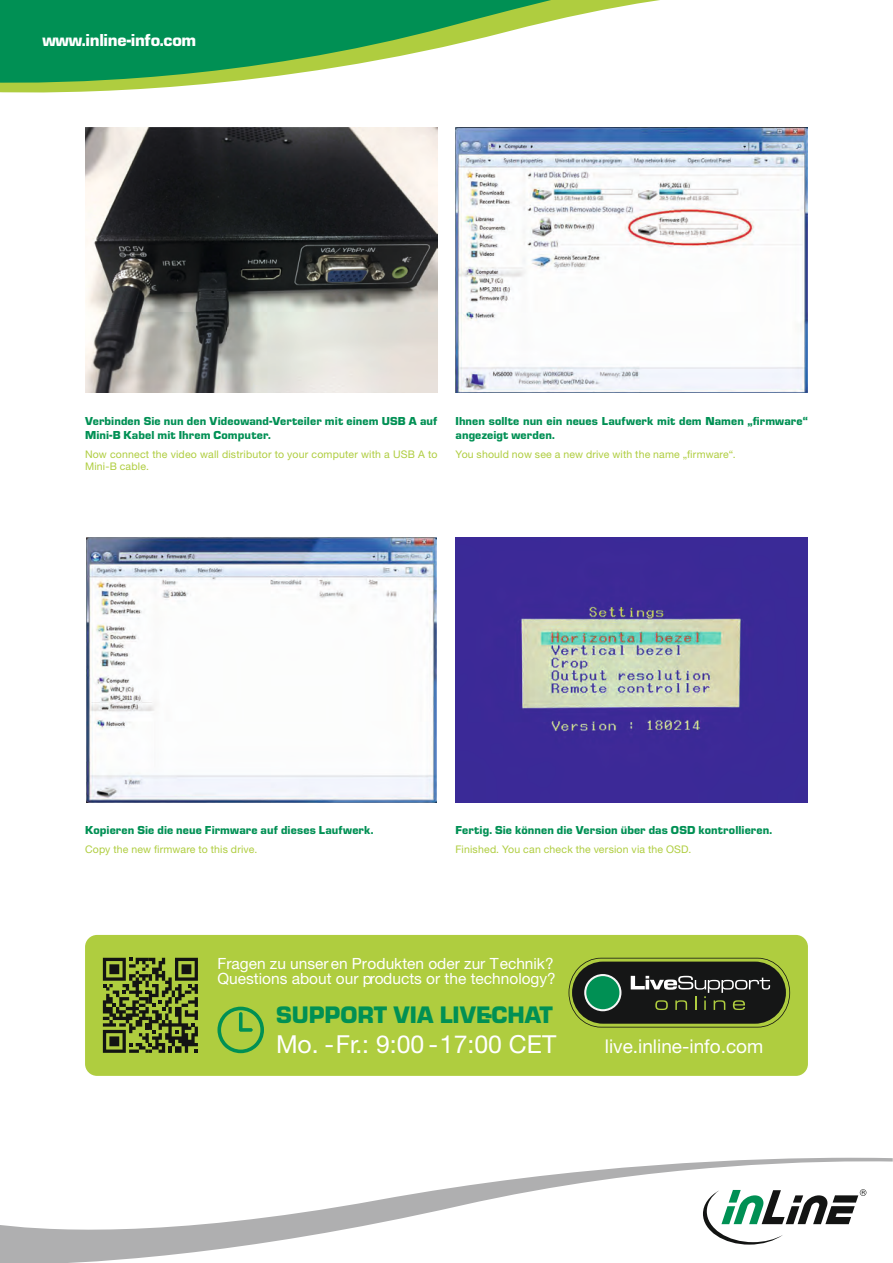
<style>
.page{position:relative;width:893px;height:1263px;background:#fff}
.page>*{position:absolute;margin:0;border:0;box-sizing:border-box;transform-origin:0 0}
.t1{font:24.75px "Helvetica Neue LT Pro";color:#fff}
.t2{font:900 24.75px "Eurostile";color:#009054}
.t3{font:19.05px "Helvetica Neue LT Pro";color:#fff}
.t4{font:900 18px "Eurostile";letter-spacing:-.015em;color:#fff}
.t5{font:15.45px/15.5px "Helvetica Neue LT Pro";color:#fff}
.t6{font:900 12px/14.4px "Eurostile";letter-spacing:.01em;color:#009054}
.t7{font:10.5px/12.6px "Helvetica Neue LT Pro";letter-spacing:.015em;color:#afcd3f}
</style>
<div class="page">
<svg style="left:0;top:84px;width:204px;height:9px;fill:#afcd3f"></svg>
<svg style="left:0;top:0;width:660px;height:84px;fill:#009054"></svg>
<svg style="left:0;top:1158px;width:893px;height:105px"></svg>
<svg style="left:703px;top:1189px;width:163px;height:55px"></svg>
<img style="left:85px;top:128px;width:352px;height:265px">
<img style="left:86px;top:537px;width:350px;height:266px">
<img style="left:455px;top:128px;width:353px;height:264px">
<img style="left:455px;top:538px;width:353px;height:264px">
<div style="left:85px;top:935px;width:723px;height:141px;background:#afcd3f;border-radius:12px"></div>
<svg style="left:103px;top:958px;width:95px;height:95px"></svg>
<svg style="left:569px;top:958px;width:221px;height:69px;background:#3d4b2e"></svg>
<svg style="left:217px;top:1007px;width:47px;height:46px"></svg>
<h3 class="t4" style="left:43px;top:30px;width:155px">www.inline-info.com</h3>
<p class="t6" style="left:85px;top:413px;width:354px">Verbinden Sie nun den Videowand-Verteiler mit einem USB A auf<br>Mini-B Kabel mit Ihrem Computer.</p>
<p class="t7" style="left:85px;top:447px;width:354px">Now connect the video wall distributor to your computer with a USB A to<br>Mini-B cable.</p>
<p class="t6" style="left:455px;top:413px;width:354px">Ihnen sollte nun ein neues Laufwerk mit dem Namen „firmware“ angezeigt werden.</p>
<p class="t7" style="left:455px;top:447px;width:282px">You should now see a new drive with the name „firmware“.</p>
<p class="t6" style="left:85px;top:823px;width:290px">Kopieren Sie die neue Firmware auf dieses Laufwerk.</p>
<p class="t7" style="left:85px;top:843px;width:174px">Copy the new firmware to this drive.</p>
<p class="t6" style="left:455px;top:823px;width:318px">Fertig. Sie können die Version über das OSD kontrollieren.</p>
<p class="t7" style="left:455px;top:843px;width:237px">Finished. You can check the version via the OSD.</p>
<p class="t5" style="left:217px;top:955px;width:340px">Fragen zu unseren Produkten oder zur Technik?<br>Questions about our products or the technology?</p>
<h1 class="t2" style="left:276px;top:1001px;width:278px">SUPPORT VIA LIVE-CHAT</h1>
<h1 class="t1" style="left:276px;top:1029px;width:282px">Mo. - Fr.: 9:00 - 17:00 CET</h1>
<h2 class="t3" style="left:605px;top:1034px;width:160px">live.inline-info.com</h2>
</div>
